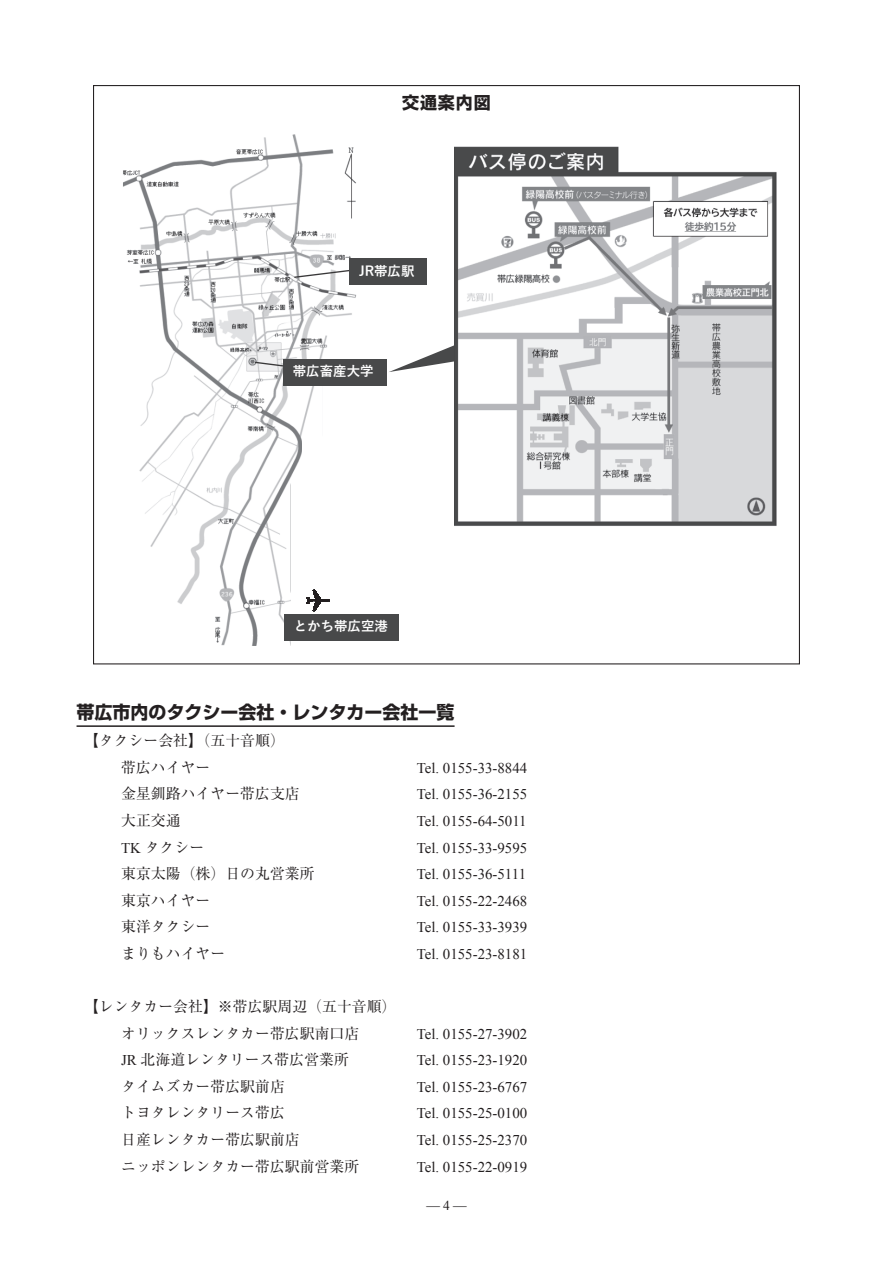
<style>
.page{position:relative;width:893px;height:1263px;background:#fff}
.page>*{position:absolute;margin:0;border:0;box-sizing:border-box;transform-origin:0 0}
.t1{font:700 18px "Shin Go Pro";color:#231f20}
.t2{font:700 16.95px "Shin Go Pro";letter-spacing:.05em;color:#231f20}
.t3{font:14.85px "Times New Roman";color:#231f20}
.t4{font:14.85px/26.5px "Ryumin Pro";color:#231f20}
.t5{font:700 13.5px "Yu Gothic";color:#fff}
.t6{font:13.5px "Times New Roman";color:#231f20}
.s1{font-weight:300}
.s2{font-family:"Times New Roman"}
</style>
<div class="page">
<hr style="left:77px;top:725px;width:378px;height:2px;background:#231f20">
<img style="left:123px;top:134px;width:304px;height:512px">
<div style="left:291px;top:482px;width:163px;height:182px;background:#fff"></div>
<div style="left:302px;top:439px;width:140px;height:35px;background:#fff"></div>
<div style="left:323px;top:353px;width:119px;height:86px;background:#fff"></div>
<div style="left:283px;top:359px;width:104px;height:26px;background:#48494a"></div>
<svg style="left:253px;top:361px;width:30px;height:6px"></svg>
<svg style="left:293px;top:269px;width:56px;height:10px"></svg>
<div style="left:349px;top:259px;width:78px;height:26px;background:#48494a"></div>
<svg style="left:389px;top:302px;width:66px;height:70px"></svg>
<img style="left:455px;top:146px;width:322px;height:380px">
<svg style="left:306px;top:590px;width:24px;height:22px"></svg>
<div style="left:284px;top:614px;width:115px;height:26px;background:#48494a"></div>
<p class="t2" style="left:402px;top:89px;width:90px">交通案内図</p>
<p class="t5" style="left:359px;top:263px;width:57px">JR帯広駅</p>
<p class="t5" style="left:293px;top:364px;width:82px">帯広畜産大学</p>
<p class="t5" style="left:294px;top:619px;width:96px">とかち帯広空港</p>
<p class="t1" style="left:77px;top:698px;width:380px">帯広市内のタクシー会社・レンタカー会社一覧</p>
<p class="t4" style="left:121px;top:726px;width:165px;text-indent:-37px">【タクシー会社】<span class="s1">（</span>五十音順<span class="s1">）</span>帯広ハイヤー</p>
<p class="t3" style="left:417px;top:758px;width:112px">Tel. 0155-33-8844</p>
<p class="t4" style="left:121px;top:779px;width:180px">金星釧路ハイヤー帯広支店</p>
<p class="t3" style="left:417px;top:784px;width:112px">Tel. 0155-36-2155</p>
<p class="t4" style="left:121px;top:806px;width:61px">大正交通</p>
<p class="t3" style="left:417px;top:811px;width:112px">Tel. 0155-64-5011</p>
<p class="t4" style="left:121px;top:833px;width:85px"><span class="s2">TK</span> タクシー</p>
<p class="t3" style="left:417px;top:837px;width:112px">Tel. 0155-33-9595</p>
<p class="t4" style="left:121px;top:859px;width:195px">東京太陽<span class="s1">（</span>株<span class="s1">）</span>日の丸営業所</p>
<p class="t3" style="left:417px;top:864px;width:111px">Tel. 0155-36-5111</p>
<p class="t4" style="left:121px;top:886px;width:91px">東京ハイヤー</p>
<p class="t3" style="left:417px;top:891px;width:112px">Tel. 0155-22-2468</p>
<p class="t4" style="left:121px;top:912px;width:91px">東洋タクシー</p>
<p class="t3" style="left:417px;top:917px;width:112px">Tel. 0155-33-3939</p>
<p class="t4" style="left:121px;top:939px;width:106px">まりもハイヤー</p>
<p class="t3" style="left:417px;top:944px;width:112px">Tel. 0155-23-8181</p>
<p class="t4" style="left:84px;top:992px;width:314px;text-align:center">【レンタカー会社】※帯広駅周辺<span class="s1">（</span>五十音順<span class="s1">）</span>オリックスレンタカー帯広駅南口店</p>
<p class="t3" style="left:417px;top:1024px;width:112px">Tel. 0155-27-3902</p>
<p class="t4" style="left:121px;top:1045px;width:229px"><span class="s2">JR</span> 北海道レンタリース帯広営業所</p>
<p class="t3" style="left:417px;top:1050px;width:112px">Tel. 0155-23-1920</p>
<p class="t4" style="left:121px;top:1072px;width:165px">タイムズカー帯広駅前店</p>
<p class="t3" style="left:417px;top:1077px;width:112px">Tel. 0155-23-6767</p>
<p class="t4" style="left:121px;top:1098px;width:165px">トヨタレンタリース帯広</p>
<p class="t3" style="left:417px;top:1103px;width:112px">Tel. 0155-25-0100</p>
<p class="t4" style="left:121px;top:1125px;width:180px">日産レンタカー帯広駅前店</p>
<p class="t3" style="left:417px;top:1130px;width:112px">Tel. 0155-25-2370</p>
<p class="t4" style="left:121px;top:1152px;width:240px">ニッポンレンタカー帯広駅前営業所</p>
<p class="t3" style="left:417px;top:1156px;width:112px">Tel. 0155-22-0919</p>
<p class="t6" style="left:426px;top:1196px;width:42px">— 4 —</p>
</div>
